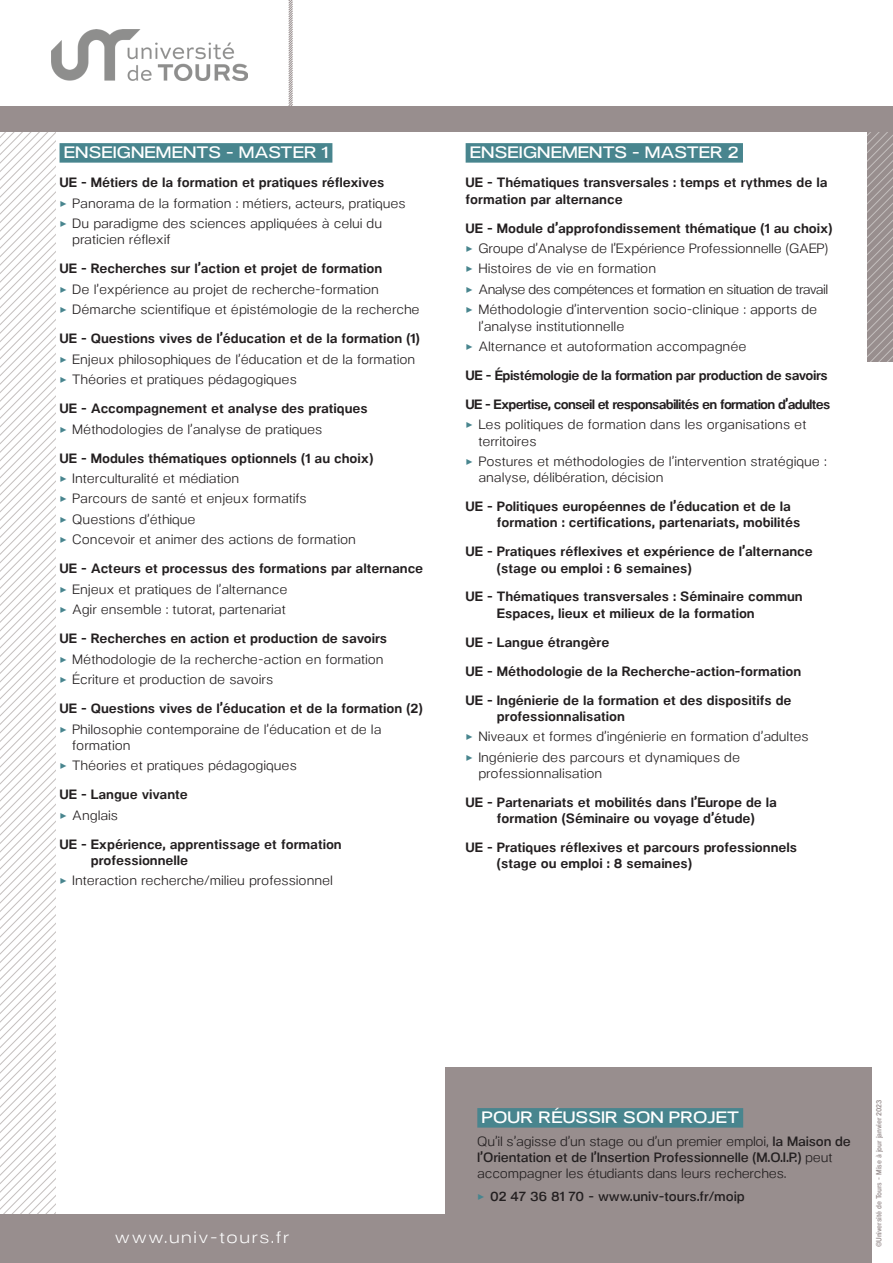
<style>
.page{position:relative;width:893px;height:1263px;background:#fff}
.page>*{position:absolute;margin:0;border:0;box-sizing:border-box;transform-origin:0 0}
.SHS_stabilo{font:600 16.5px "Neo Gram Extended";letter-spacing:.01em;color:#fff}
.t1{font:16.5px "Neo Gram Extended";letter-spacing:.1em;color:#fff}
.t2{font:13.5px/16.2px "Neo Gram";color:#231f20}
.Parag_sdt{font:700 13.5px/16.2px "Neo Gram";color:#231f20}
.Parag_sdt-2{font:700 13.5px "Neo Gram";letter-spacing:-.05em;color:#231f20}
.t3{font:13.5px "Neo Gram";letter-spacing:-.04em;color:#231f20}
.Parag_sdt-3{font:700 13.5px "Neo Gram";letter-spacing:-.03em;color:#231f20}
.t4{font:600 13.5px "Neo Gram";color:#231f20}
.t5{font:600 7.5px "Neo Gram Condensed";letter-spacing:-.01em;color:#988e8e}
.s1{color:#48858e}
.s2{font-weight:600}
</style>
<div class="page">
<svg style="left:0;top:132px;width:55px;height:1082px"></svg>
<svg style="left:288px;top:0;width:5px;height:106px"></svg>
<svg style="left:867px;top:132px;width:26px;height:229px;background:#9f9695"></svg>
<div style="left:0;top:1214px;width:446px;height:49px;background:#988e8e"></div>
<div style="left:445px;top:1067px;width:427px;height:196px;background:#988e8e"></div>
<div style="left:0;top:106px;width:893px;height:26px;background:#988e8e"></div>
<img style="left:51px;top:30px;width:196px;height:51px">
<div style="left:477px;top:1108px;width:266px;height:19px;background:#48858e"></div>
<div style="left:60px;top:143px;width:272px;height:20px;background:#48858e"></div>
<div style="left:466px;top:143px;width:277px;height:20px;background:#48858e"></div>
<p class="SHS_stabilo" style="left:64px;top:141px;width:266px">ENSEIGNEMENTS - MASTER 1</p>
<p class="Parag_sdt" style="left:60px;top:174px;width:326px">UE - Métiers de la formation et pratiques réflexives</p>
<p class="t2" style="left:60px;top:194px;width:348px"><span class="s1">✓</span> Panorama de la formation : métiers, acteurs, pratiques</p>
<p class="t2" style="left:72px;top:215px;width:311px;text-indent:-13px"><span class="s1">✓</span> Du paradigme des sciences appliquées à celui du praticien réflexif</p>
<p class="Parag_sdt" style="left:60px;top:260px;width:324px">UE - Recherches sur l’action et projet de formation</p>
<p class="t2" style="left:60px;top:280px;width:321px"><span class="s1">✓</span> De l’expérience au projet de recherche-formation</p>
<p class="t2" style="left:60px;top:301px;width:361px"><span class="s1">✓</span> Démarche scientifique et épistémologie de la recherche</p>
<p class="Parag_sdt" style="left:60px;top:330px;width:362px">UE - Questions vives de l’éducation et de la formation (1)</p>
<p class="t2" style="left:60px;top:350px;width:357px"><span class="s1">✓</span> Enjeux philosophiques de l’éducation et de la formation</p>
<p class="t2" style="left:60px;top:370px;width:239px"><span class="s1">✓</span> Théories et pratiques pédagogiques</p>
<p class="Parag_sdt" style="left:60px;top:399px;width:310px">UE - Accompagnement et analyse des pratiques</p>
<p class="t2" style="left:60px;top:420px;width:265px"><span class="s1">✓</span> Méthodologies de l’analyse de pratiques</p>
<p class="Parag_sdt" style="left:60px;top:449px;width:315px">UE - Modules thématiques optionnels (1 au choix)</p>
<p class="t2" style="left:60px;top:469px;width:181px"><span class="s1">✓</span> Interculturalité et médiation</p>
<p class="t2" style="left:60px;top:490px;width:249px"><span class="s1">✓</span> Parcours de santé et enjeux formatifs</p>
<p class="t2" style="left:60px;top:510px;width:138px"><span class="s1">✓</span> Questions d’éthique</p>
<p class="t2" style="left:60px;top:531px;width:298px"><span class="s1">✓</span> Concevoir et animer des actions de formation</p>
<p class="Parag_sdt" style="left:60px;top:560px;width:365px">UE - Acteurs et processus des formations par alternance</p>
<p class="t2" style="left:60px;top:580px;width:229px"><span class="s1">✓</span> Enjeux et pratiques de l’alternance</p>
<p class="t2" style="left:60px;top:600px;width:228px"><span class="s1">✓</span> Agir ensemble : tutorat, partenariat</p>
<p class="Parag_sdt" style="left:60px;top:629px;width:329px">UE - Recherches en action et production de savoirs</p>
<p class="t2" style="left:60px;top:650px;width:326px"><span class="s1">✓</span> Méthodologie de la recherche-action en formation</p>
<p class="t2" style="left:60px;top:670px;width:215px"><span class="s1">✓</span> Écriture et production de savoirs</p>
<p class="Parag_sdt" style="left:60px;top:699px;width:365px">UE - Questions vives de l’éducation et de la formation (2)</p>
<p class="t2" style="left:72px;top:720px;width:311px;text-indent:-13px"><span class="s1">✓</span> Philosophie contemporaine de l’éducation et de la formation</p>
<p class="t2" style="left:60px;top:756px;width:239px"><span class="s1">✓</span> Théories et pratiques pédagogiques</p>
<p class="Parag_sdt" style="left:60px;top:785px;width:130px">UE - Langue vivante</p>
<p class="t2" style="left:60px;top:806px;width:60px"><span class="s1">✓</span> Anglais</p>
<p class="Parag_sdt" style="left:91px;top:835px;width:253px;text-indent:-31px">UE - Expérience, apprentissage et formation professionnelle</p>
<p class="t2" style="left:60px;top:871px;width:275px"><span class="s1">✓</span> Interaction recherche/milieu professionnel</p>
<p class="SHS_stabilo" style="left:470px;top:141px;width:270px">ENSEIGNEMENTS - MASTER 2</p>
<p class="Parag_sdt" style="left:466px;top:174px;width:363px">UE - Thématiques transversales : temps et rythmes de la formation par alternance</p>
<p class="Parag_sdt" style="left:466px;top:219px;width:368px">UE - Module d’approfondissement thématique (1 au choix)</p>
<p class="t2" style="left:466px;top:239px;width:364px"><span class="s1">✓</span> Groupe d’Analyse de l’Expérience Professionnelle (GAEP)</p>
<p class="t2" style="left:466px;top:260px;width:192px"><span class="s1">✓</span> Histoires de vie en formation</p>
<p class="t3" style="left:466px;top:280px;width:364px"><span class="s1">✓</span> Analyse des compétences et formation en situation de travail</p>
<p class="t2" style="left:478px;top:301px;width:340px;text-indent:-13px"><span class="s1">✓</span> Méthodologie d’intervention socio-clinique : apports de l’analyse institutionnelle</p>
<p class="t2" style="left:466px;top:337px;width:282px"><span class="s1">✓</span> Alternance et autoformation accompagnée</p>
<p class="Parag_sdt-3" style="left:466px;top:365px;width:364px">UE - Épistémologie de la formation par production de savoirs</p>
<p class="Parag_sdt-2" style="left:466px;top:394px;width:366px">UE - Expertise, conseil et responsabilités en formation d’adultes</p>
<p class="t2" style="left:478px;top:416px;width:330px;text-indent:-13px"><span class="s1">✓</span> Les politiques de formation dans les organisations et territoires</p>
<p class="t2" style="left:478px;top:452px;width:350px;text-indent:-13px"><span class="s1">✓</span> Postures et méthodologies de l’intervention stratégique : analyse, délibération, décision</p>
<p class="Parag_sdt" style="left:497px;top:497px;width:305px;text-indent:-31px">UE - Politiques européennes de l’éducation et de la formation : certifications, partenariats, mobilités</p>
<p class="Parag_sdt" style="left:497px;top:543px;width:317px;text-indent:-31px">UE - Pratiques réflexives et expérience de l’alternance (stage ou emploi : 6 semaines)</p>
<p class="Parag_sdt" style="left:497px;top:588px;width:307px;text-indent:-31px">UE - Thématiques transversales : Séminaire commun<br>Espaces, lieux et milieux de la formation</p>
<p class="Parag_sdt" style="left:466px;top:633px;width:145px">UE - Langue étrangère</p>
<p class="Parag_sdt" style="left:466px;top:662px;width:337px">UE - Méthodologie de la Recherche-action-formation</p>
<p class="Parag_sdt" style="left:497px;top:691px;width:296px;text-indent:-31px">UE - Ingénierie de la formation et des dispositifs de professionnalisation</p>
<p class="t2" style="left:466px;top:727px;width:345px"><span class="s1">✓</span> Niveaux et formes d’ingénierie en formation d’adultes</p>
<p class="t2" style="left:478px;top:748px;width:263px;text-indent:-13px"><span class="s1">✓</span> Ingénierie des parcours et dynamiques de professionnalisation</p>
<p class="Parag_sdt" style="left:497px;top:793px;width:282px;text-indent:-31px">UE - Partenariats et mobilités dans l’Europe de la formation (Séminaire ou voyage d’étude)</p>
<p class="Parag_sdt" style="left:497px;top:838px;width:302px;text-indent:-31px">UE - Pratiques réflexives et parcours professionnels (stage ou emploi : 8 semaines)</p>
<p class="t1" style="left:115px;top:1225px;width:175px">www.univ-tours.fr</p>
<p class="SHS_stabilo" style="left:482px;top:1105px;width:259px">POUR RÉUSSIR SON PROJET</p>
<p class="t2" style="left:477px;top:1132px;width:375px">Qu’il s’agisse d’un stage ou d’un premier emploi, <span class="s2">la Maison de l’Orientation et de l’Insertion Professionnelle (M.O.I.P.)</span> peut accompagner les étudiants dans leurs recherches.</p>
<p class="t4" style="left:477px;top:1186px;width:269px"><span class="s1">✓</span> 02 47 36 81 70 - www.univ-tours.fr/moip</p>
<p class="t5" style="left:873px;top:1247px;width:149px;rotate:-90deg">©Université de Tours - Mise à jour janvier 2023</p>
</div>
